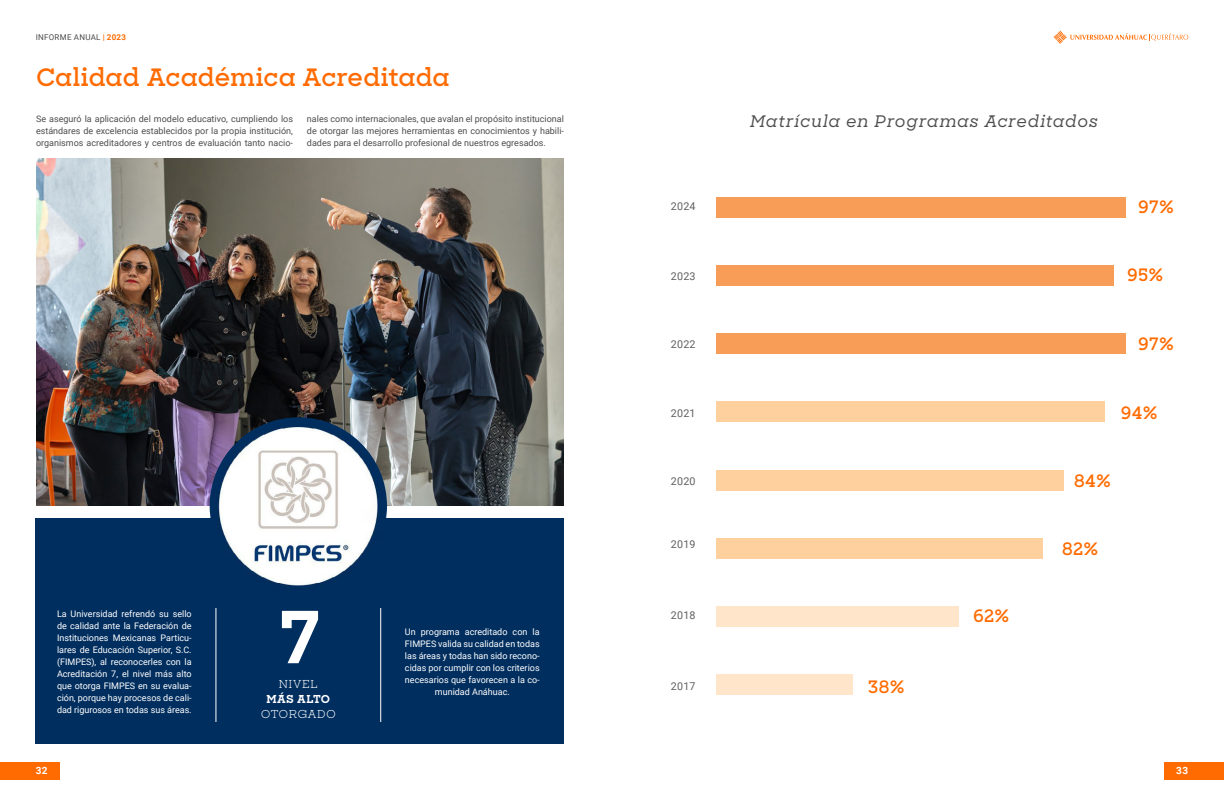
<style>
.page{position:relative;width:1224px;height:792px;background:#fff}
.page>*{position:absolute;margin:0;border:0;box-sizing:border-box;transform-origin:0 0}
.t1{font:600 24px "Sharp Slab";letter-spacing:.01em;color:#ff6b00}
.t2{font:600 17.2px "Sharp Slab";letter-spacing:.01em;color:#ff6b00}
.t3{font:italic 500 16px "Sharp Slab";letter-spacing:.055em;color:#4d4d4f}
.t4{font:11px "Sharp Slab";color:#fff}
.t5{font:700 11px "Sharp Slab";letter-spacing:.03em;color:#fff}
.t6{font:11px "Sharp Slab";letter-spacing:.03em;color:#fff}
.t7{font:10.7px "Roboto";letter-spacing:.02em;color:#5e5f5e}
.t8{font:700 10px "Roboto";color:#fff}
.t9{font:9px/12px "Roboto";color:#fff;text-align:justify}
.t10{font:9px/12px "Roboto";color:#4d4d4f;text-align:justify}
.t11{font:8px "Roboto";letter-spacing:.035em;color:#4a4b4a}
.s1{font-weight:700;color:#ff6b00}
</style>
<div class="page">
<div style="left:1164px;top:762px;width:60px;height:18px;background:#ff6b00"></div>
<svg style="left:1054px;top:31px;width:134px;height:13px"></svg>
<div style="left:0;top:762px;width:60px;height:18px;background:#ff6b00"></div>
<img style="left:36px;top:158px;width:528px;height:348px">
<div style="left:36px;top:518px;width:528px;height:226px;background:#002e5f"></div>
<img style="left:210px;top:417px;width:177px;height:178px;border-radius:89px">
<svg style="left:282px;top:611px;width:36px;height:52px"></svg>
<hr style="left:215px;top:608px;width:1px;height:114px;background:#fff">
<hr style="left:380px;top:608px;width:1px;height:114px;background:#fff">
<div style="left:716px;top:197px;width:410px;height:20px;background:#f89d58"></div>
<div style="left:716px;top:265px;width:398px;height:21px;background:#f89d58"></div>
<div style="left:716px;top:334px;width:410px;height:20px;background:#f89d58"></div>
<div style="left:716px;top:402px;width:389px;height:20px;background:#fed09e"></div>
<div style="left:716px;top:470px;width:348px;height:20px;background:#fed09e"></div>
<div style="left:716px;top:538px;width:327px;height:20px;background:#fed09e"></div>
<div style="left:716px;top:606px;width:243px;height:21px;background:#ffe5ca"></div>
<div style="left:716px;top:675px;width:137px;height:20px;background:#ffe5ca"></div>
<p class="t11" style="left:36px;top:32px;width:92px">INFORME ANUAL <span class="s1">| 2023</span></p>
<h1 class="t1" style="left:36px;top:60px;width:415px">Calidad Académica Acreditada</h1>
<p class="t10" style="left:36px;top:112px;width:259px">Se aseguró la aplicación del modelo educativo, cumpliendo los estándares de excelencia establecidos por la propia institución, organismos acreditadores y centros de evaluación tanto nacio-</p>
<p class="t10" style="left:307px;top:112px;width:259px">nales como internacionales, que avalan el propósito institucional de otorgar las mejores herramientas en conocimientos y habili&shy;dades para el desarrollo profesional de nuestros egresados.</p>
<p class="t9" style="left:57px;top:608px;width:136px">La Universidad refrendó su sello de calidad ante la Federación de Instituciones Mexicanas Particu&shy;lares de Educación Superior, S.C. (FIMPES), al reconocerles con la Acreditación 7, el nivel más alto que otorga FIMPES en su evalua&shy;ción, porque hay procesos de cali&shy;dad rigurosos en todas sus áreas.</p>
<p class="t6" style="left:279px;top:677px;width:41px">NIVEL</p>
<p class="t5" style="left:267px;top:691px;width:65px">MÁS ALTO</p>
<p class="t4" style="left:261px;top:707px;width:77px">OTORGADO</p>
<p class="t9" style="left:405px;top:626px;width:136px;text-align:center">Un programa acreditado con la<br>FIMPES valida su calidad en todas las áreas y todas han sido recono&shy;cidas por cumplir con los criterios necesarios que favorecen a la co&shy;munidad Anáhuac.</p>
<h3 class="t3" style="left:750px;top:109px;width:349px">Matrícula en Programas Acreditados</h3>
<p class="t7" style="left:671px;top:198px;width:26px">2024</p>
<h2 class="t2" style="left:1138px;top:194px;width:37px">97%</h2>
<p class="t7" style="left:671px;top:268px;width:26px">2023</p>
<h2 class="t2" style="left:1127px;top:262px;width:38px">95%</h2>
<p class="t7" style="left:671px;top:337px;width:26px">2022</p>
<h2 class="t2" style="left:1138px;top:332px;width:37px">97%</h2>
<p class="t7" style="left:671px;top:406px;width:26px">2021</p>
<h2 class="t2" style="left:1121px;top:400px;width:38px">94%</h2>
<p class="t7" style="left:671px;top:474px;width:26px">2020</p>
<h2 class="t2" style="left:1074px;top:468px;width:38px">84%</h2>
<p class="t7" style="left:671px;top:537px;width:26px">2019</p>
<h2 class="t2" style="left:1062px;top:536px;width:38px">82%</h2>
<p class="t7" style="left:671px;top:608px;width:26px">2018</p>
<h2 class="t2" style="left:973px;top:603px;width:38px">62%</h2>
<p class="t7" style="left:671px;top:679px;width:26px">2017</p>
<h2 class="t2" style="left:868px;top:674px;width:38px">38%</h2>
<p class="t8" style="left:36px;top:763px;width:13px">32</p>
<p class="t8" style="left:1176px;top:763px;width:13px">33</p>
</div>
